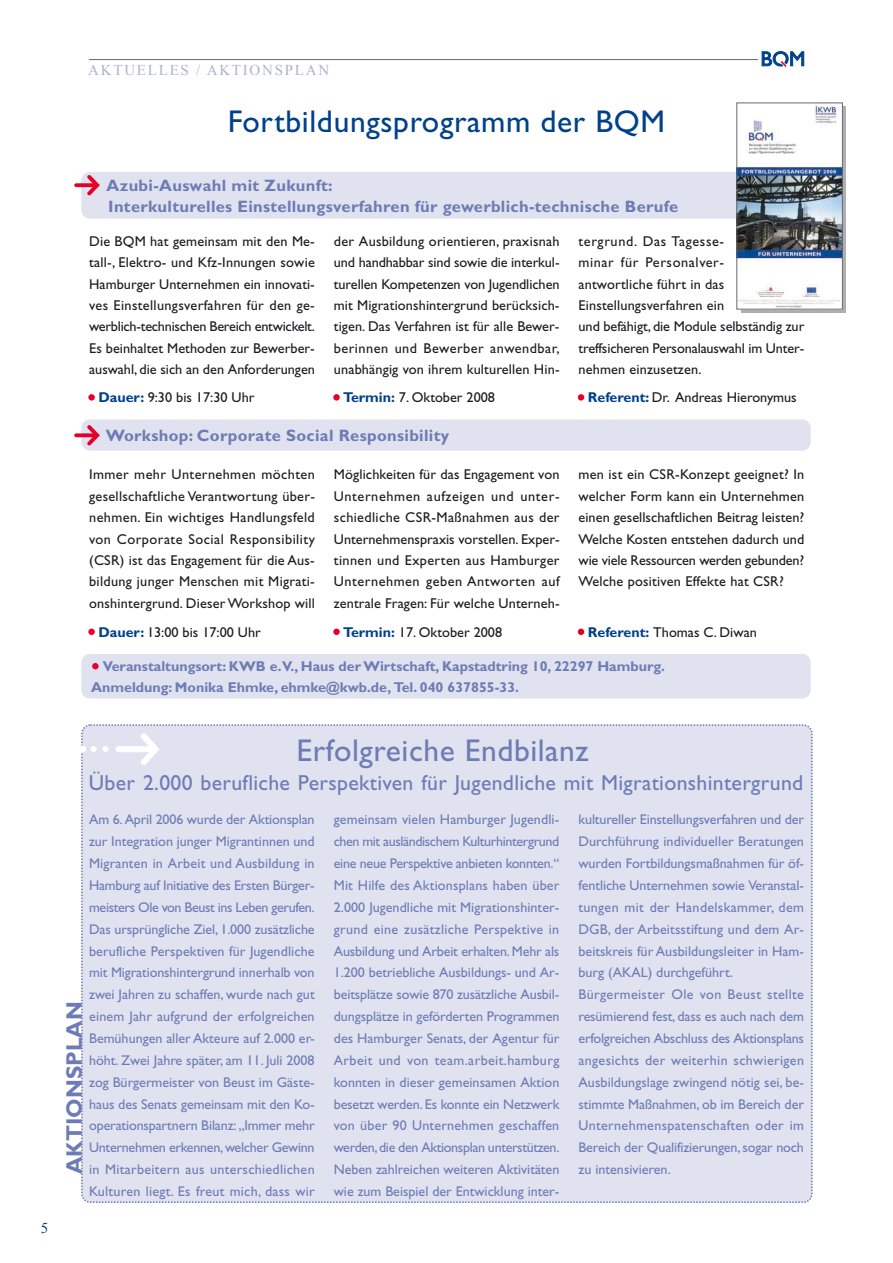
<style>
.page{position:relative;width:893px;height:1263px;background:#fff}
.page>*{position:absolute;margin:0;border:0;box-sizing:border-box;transform-origin:0 0}
.t1{font:31.5px "Gill Sans";letter-spacing:.02em;color:#00418a}
.t2{font:31.5px "Gill Sans";letter-spacing:.02em;color:#6d7cb4}
.t3{font:700 22.5px "Gill Sans";color:#6d7cb4}
.t4{font:21.75px "Gill Sans";letter-spacing:.015em;color:#6d7cb4}
.t5{font:700 16.5px/20.7px "Gill Sans";letter-spacing:.02em;color:#6d7cb4}
.t6{font:15px "Times New Roman";letter-spacing:.115em;color:#aab4ca}
.t7{font:15px "Times New Roman";color:#00418a}
.t8{font:14.25px/21.3px "Gill Sans";letter-spacing:.01em;color:#1b1c20;text-align:justify}
.t9{font:700 14.25px/21.3px "Gill Sans";color:#6d7cb4}
.t10{font:14.1px/21.9px "Gill Sans";color:#6d7cb4;text-align:justify}
.s1{font-weight:700;color:#00418a}
</style>
<div class="page">
<hr style="left:89px;top:59px;width:717px;height:1px;background:#68676c">
<svg style="left:757px;top:51px;width:49px;height:16px"></svg>
<svg style="left:761px;top:51px;width:43px;height:16px"></svg>
<div style="left:81px;top:724px;width:731px;height:479px;background:#e0e2f0;border:2px dashed #6d7cb4;border-radius:9px"></div>
<div style="left:81px;top:172px;width:722px;height:47px;background:#e0e2f0;border-radius:9px"></div>
<div style="left:741px;top:107px;width:105px;height:206px;background:linear-gradient(to right,#aeafb2,#aeafb2)"></div>
<img style="left:738px;top:104px;width:102px;height:204px">
<div style="left:736px;top:102px;width:106px;height:208px;border:1px solid #68676c"></div>
<svg style="left:74px;top:175px;width:26px;height:21px"></svg>
<div style="left:87px;top:393px;width:9px;height:9px;background:#e60029;border:1px solid #fff;border-radius:50%"></div>
<svg style="left:332px;top:393px;width:9px;height:9px"></svg>
<div style="left:576px;top:393px;width:9px;height:9px;background:#e60029;border:1px solid #fff;border-radius:50%"></div>
<div style="left:81px;top:420px;width:729px;height:31px;background:#e0e2f0;border-radius:9px"></div>
<svg style="left:74px;top:425px;width:26px;height:21px"></svg>
<div style="left:87px;top:627px;width:9px;height:9px;background:#e60029;border:1px solid #fff;border-radius:50%"></div>
<div style="left:332px;top:627px;width:9px;height:9px;background:#e60029;border:1px solid #fff;border-radius:50%"></div>
<svg style="left:576px;top:627px;width:9px;height:9px"></svg>
<svg style="left:115px;top:733px;width:44px;height:32px"></svg>
<div style="left:102px;top:746px;width:7px;height:6px;background:#fff;border-radius:50%"></div>
<div style="left:90px;top:746px;width:7px;height:6px;background:#fff;border-radius:50%"></div>
<div style="left:79px;top:746px;width:7px;height:6px;background:#fff;border:1px solid #fff;border-radius:50%"></div>
<div style="left:81px;top:654px;width:729px;height:45px;background:#e0e2f0;border-radius:9px"></div>
<div style="left:91px;top:662px;width:9px;height:9px;background:#e60029;border:1px solid #e0e2f0;border-radius:50%"></div>
<p class="t7" style="left:41px;top:1220px;width:9px">5</p>
<p class="t6" style="left:88px;top:61px;width:242px">AKTUELLES / AKTIONSPLAN</p>
<h1 class="t1" style="left:228px;top:111px;width:439px">Fortbildungsprogramm der BQM</h1>
<p class="t5" style="left:106px;top:177px;width:573px">Azubi-Auswahl mit Zukunft:<br>Interkulturelles Einstellungsverfahren für gewerblich-technische Berufe</p>
<p class="t8" style="left:89px;top:232px;width:227px">Die BQM hat gemeinsam mit den Me&shy;tall-, Elektro- und Kfz-Innungen sowie Hamburger Unternehmen ein innovati&shy;ves Einstellungsverfahren für den ge&shy;werblich-technischen Bereich entwickelt.<br>Es beinhaltet Methoden zur Bewerber&shy;auswahl, die sich an den Anforderungen</p>
<p class="t8" style="left:334px;top:232px;width:227px">der Ausbildung orientieren, praxisnah und handhabbar sind sowie die interkul&shy;turellen Kompetenzen von Jugendlichen mit Migrationshintergrund berücksich&shy;tigen. Das Verfahren ist für alle Bewer&shy;berinnen und Bewerber anwendbar, unabhängig von ihrem kulturellen Hin-</p>
<p class="t8" style="left:578px;top:232px;width:227px;text-align:left">tergrund. Das Tagesse-<br>minar für Personalver-<br>antwortliche führt in das<br>Einstellungsverfahren ein<br>und befähigt, die Module selbständig zur treffsicheren Personalauswahl im Unter&shy;nehmen einzusetzen.</p>
<p class="t8" style="left:98px;top:388px;width:157px"><span class="s1">Dauer:</span> 9:30 bis 17:30 Uhr</p>
<p class="t8" style="left:343px;top:388px;width:153px"><span class="s1">Termin:</span> 7. Oktober 2008</p>
<p class="t8" style="left:587px;top:388px;width:210px"><span class="s1">Referent:</span> Dr. Andreas Hieronymus</p>
<p class="t5" style="left:106px;top:427px;width:345px">Workshop: Corporate Social Responsibility</p>
<p class="t8" style="left:89px;top:466px;width:227px">Immer mehr Unternehmen möchten gesellschaftliche Verantwortung über&shy;nehmen. Ein wichtiges Handlungsfeld von Corporate Social Responsibility (CSR) ist das Engagement für die Aus&shy;bildung junger Menschen mit Migrati&shy;onshintergrund. Dieser Workshop will</p>
<p class="t8" style="left:334px;top:466px;width:227px">Möglichkeiten für das Engagement von Unternehmen aufzeigen und unter&shy;schiedliche CSR-Maßnahmen aus der Unternehmenspraxis vorstellen. Exper&shy;tinnen und Experten aus Hamburger Unternehmen geben Antworten auf zentrale Fragen: Für welche Unterneh-</p>
<p class="t8" style="left:578px;top:466px;width:227px">men ist ein CSR-Konzept geeignet? In welcher Form kann ein Unternehmen einen gesellschaftlichen Beitrag leisten?<br>Welche Kosten entstehen dadurch und wie viele Ressourcen werden gebunden?<br>Welche positiven Effekte hat CSR?</p>
<p class="t8" style="left:98px;top:623px;width:164px"><span class="s1">Dauer:</span> 13:00 bis 17:00 Uhr</p>
<p class="t8" style="left:343px;top:623px;width:161px"><span class="s1">Termin:</span> 17. Oktober 2008</p>
<p class="t8" style="left:587px;top:623px;width:171px"><span class="s1">Referent:</span> Thomas C. Diwan</p>
<p class="t9" style="left:91px;top:657px;width:575px;text-indent:12px">Veranstaltungsort: KWB e.V., Haus der Wirtschaft, Kapstadtring 10, 22297 Hamburg.<br>Anmeldung: Monika Ehmke, ehmke@kwb.de, Tel. 040 637855-33.</p>
<h1 class="t2" style="left:296px;top:739px;width:294px">Erfolgreiche Endbilanz</h1>
<h3 class="t4" style="left:89px;top:775px;width:715px">Über 2.000 berufliche Perspektiven für Jugendliche mit Migrationshintergrund</h3>
<p class="t10" style="left:89px;top:810px;width:227px">Am 6. April 2006 wurde der Aktionsplan zur Integration junger Migrantinnen und Migranten in Arbeit und Ausbildung in Hamburg auf Initiative des Ersten Bürger&shy;meisters Ole von Beust ins Leben gerufen.<br>Das ursprüngliche Ziel, 1.000 zusätzliche berufliche Perspektiven für Jugendliche mit Migrationshintergrund innerhalb von zwei Jahren zu schaffen, wurde nach gut einem Jahr aufgrund der erfolgreichen Bemühungen aller Akteure auf 2.000 er&shy;höht. Zwei Jahre später, am 11. Juli 2008 zog Bürgermeister von Beust im Gäste&shy;haus des Senats gemeinsam mit den Ko&shy;operationspartnern Bilanz: „Immer mehr Unternehmen erkennen, welcher Gewinn in Mitarbeitern aus unterschiedlichen Kulturen liegt. Es freut mich, dass wir</p>
<p class="t10" style="left:334px;top:810px;width:227px">gemeinsam vielen Hamburger Jugendli&shy;chen mit ausländischem Kulturhintergrund eine neue Perspektive anbieten konnten.“ Mit Hilfe des Aktionsplans haben über 2.000 Jugendliche mit Migrationshinter&shy;grund eine zusätzliche Perspektive in Ausbildung und Arbeit erhalten. Mehr als 1.200 betriebliche Ausbildungs- und Ar&shy;beitsplätze sowie 870 zusätzliche Ausbil&shy;dungsplätze in geförderten Programmen des Hamburger Senats, der Agentur für Arbeit und von team.arbeit.hamburg konnten in dieser gemeinsamen Aktion besetzt werden. Es konnte ein Netzwerk von über 90 Unternehmen geschaffen werden, die den Aktionsplan unterstützen.<br>Neben zahlreichen weiteren Aktivitäten wie zum Beispiel der Entwicklung inter-</p>
<p class="t10" style="left:578px;top:810px;width:227px;text-align:left">kultureller Einstellungsverfahren und der Durchführung individueller Beratungen wurden Fortbildungsmaßnahmen für öf&shy;fentliche Unternehmen sowie Veranstal&shy;tungen mit der Handelskammer, dem DGB, der Arbeitsstiftung und dem Ar&shy;beitskreis für Ausbildungsleiter in Ham&shy;burg (AKAL) durchgeführt.<br>Bürgermeister Ole von Beust stellte resümierend fest, dass es auch nach dem erfolgreichen Abschluss des Aktionsplans angesichts der weiterhin schwierigen Ausbildungslage zwingend nötig sei, be&shy;stimmte Maßnahmen, ob im Bereich der Unternehmenspatenschaften oder im Bereich der Qualifizierungen, sogar noch zu intensivieren.</p>
<h2 class="t3" style="left:67px;top:1174px;width:175px;rotate:-90deg">AKTIONSPLAN</h2>
</div>
